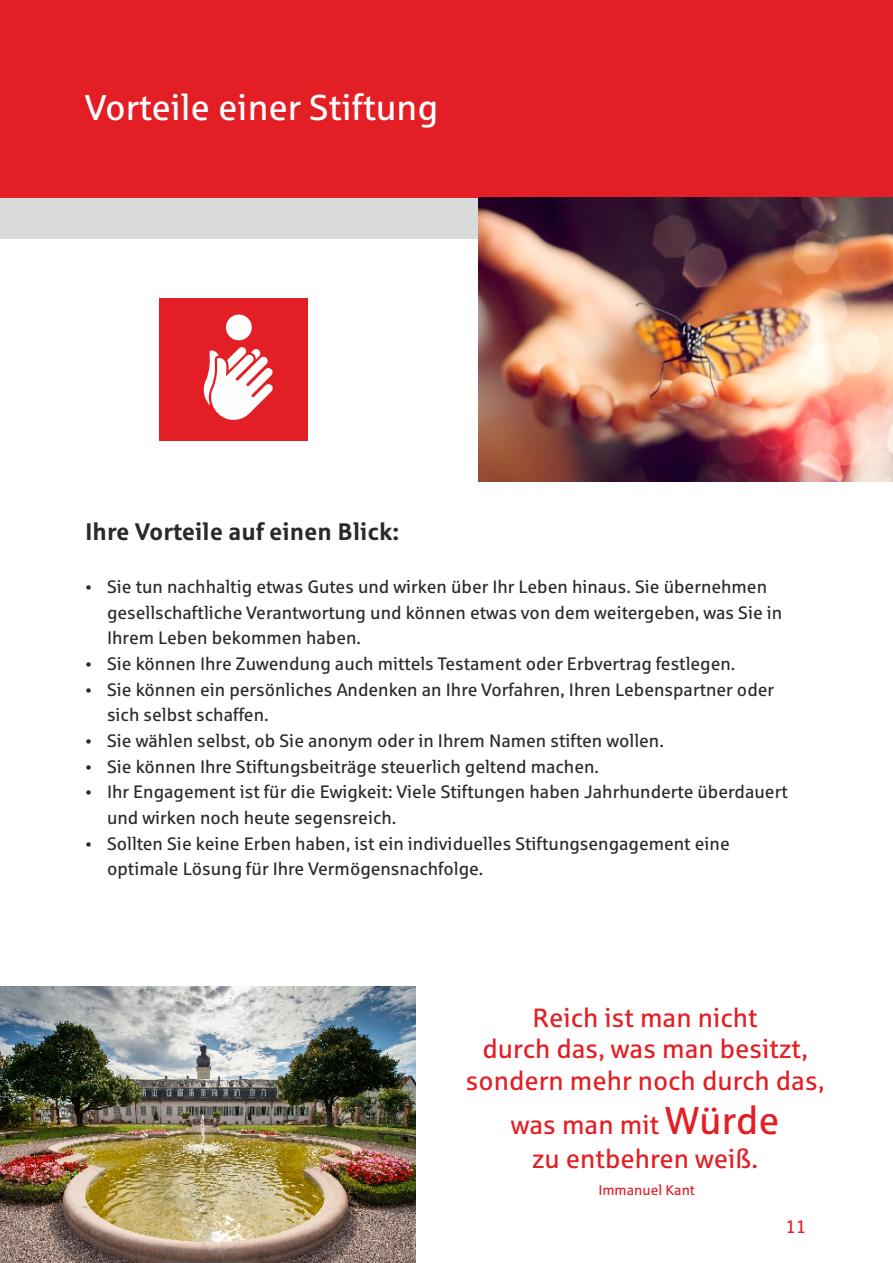
<style>
.page{position:relative;width:893px;height:1263px;background:#fff}
.page>*{position:absolute;margin:0;border:0;box-sizing:border-box;transform-origin:0 0}
.t1{font:36px "Sparkasse Rg";color:#fefefe}
.t2{font:26.4px/31.7px "Sparkasse Rg";color:#e31e24;text-align:center}
.t3{font:700 24px "Sparkasse Rg";color:#2b2a29}
.t4{font:18px/25.7px "Sparkasse Rg";color:#2b2a29}
.t5{font:18px "Sparkasse Rg";color:#e31e24}
.t6{font:14.25px "Sparkasse Rg";color:#e31e24}
.s1{font-size:38.85px}
</style>
<div class="page">
<div style="left:0;top:0;width:893px;height:231px;background:#e31e24"></div>
<div style="left:0;top:198px;width:893px;height:40px;background:#d9dada"></div>
<img style="left:0;top:986px;width:415px;height:277px">
<img style="left:478px;top:197px;width:415px;height:285px">
<div style="left:160px;top:299px;width:148px;height:142px;background:#e31e24"></div>
<svg style="left:226px;top:315px;width:26px;height:25px"></svg>
<svg style="left:204px;top:347px;width:69px;height:73px"></svg>
<h1 class="t1" style="left:85px;top:94px;width:355px">Vorteile einer Stiftung</h1>
<h3 class="t3" style="left:85px;top:522px;width:316px">Ihre Vorteile auf einen Blick:</h3>
<p class="t4" style="left:107px;top:575px;width:677px">Sie tun nachhaltig etwas Gutes und wirken über Ihr Leben hinaus. Sie übernehmen gesellschaftliche Verantwortung und können etwas von dem weitergeben, was Sie in<br>Ihrem Leben bekommen haben.</p>
<p class="t4" style="left:107px;top:652px;width:630px">Sie können Ihre Zuwendung auch mittels Testament oder Erbvertrag festlegen.</p>
<p class="t4" style="left:107px;top:678px;width:669px">Sie können ein persönliches Andenken an Ihre Vorfahren, Ihren Lebenspartner oder sich selbst schaffen.</p>
<p class="t4" style="left:107px;top:729px;width:558px">Sie wählen selbst, ob Sie anonym oder in Ihrem Namen stiften wollen.</p>
<p class="t4" style="left:107px;top:755px;width:493px">Sie können Ihre Stiftungsbeiträge steuerlich geltend machen.</p>
<p class="t4" style="left:107px;top:781px;width:682px">Ihr Engagement ist für die Ewigkeit: Viele Stiftungen haben Jahrhunderte überdauert und wirken noch heute segensreich.</p>
<p class="t4" style="left:107px;top:832px;width:624px">Sollten Sie keine Erben haben, ist ein individuelles Stiftungsengagement eine optimale Lösung für Ihre Vermögensnachfolge.</p>
<h2 class="t2" style="left:466px;top:1004px;width:360px">Reich ist man nicht<br>durch das, was man besitzt, sondern mehr noch durch das,</h2>
<h2 class="t2" style="left:511px;top:1109px;width:270px;line-height:34.5px">was man mit <span class="s1">Würde </span>zu entbehren weiß.</h2>
<p class="t6" style="left:598px;top:1184px;width:98px">Immanuel Kant</p>
<p class="t5" style="left:786px;top:1220px;width:22px">11</p>
</div>
